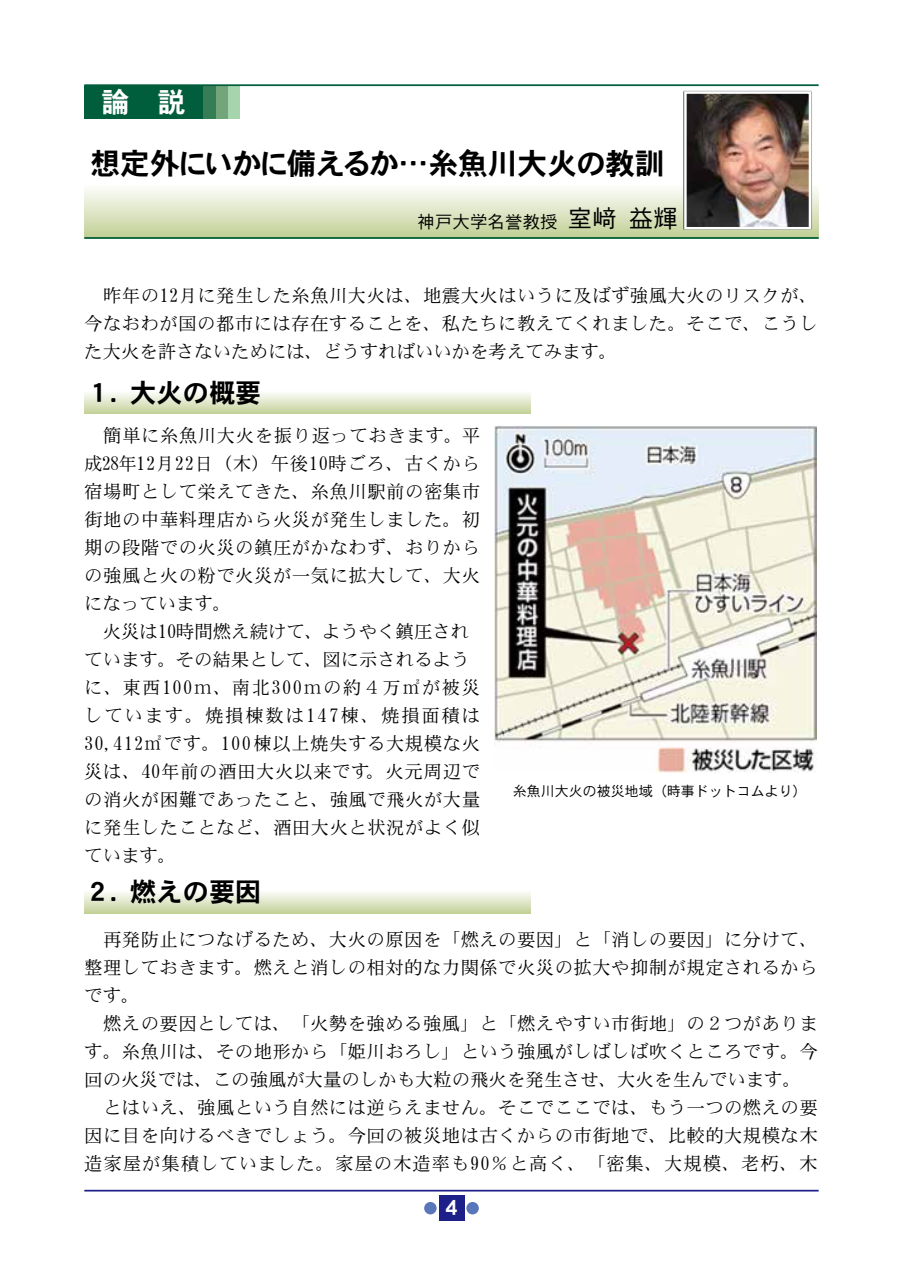
<style>
.page{position:relative;width:903px;height:1275px;background:#fff}
.page>*{position:absolute;margin:0;border:0;box-sizing:border-box;transform-origin:0 0}
.t1{font:29.75px "DFHS Gothic W7 WING RKSJ H";color:#000}
.t2{font:28px "DFHS Gothic W7 WING RKSJ H";color:#fff}
.t3{font:26.25px "DFHS Gothic W7 WIN RKSJ H";color:#000}
.t4{font:21px "DFHS Gothic W7 WING RKSJ H";color:#fff}
.t5{font:18.38px/28px "DFHS Mincho W3 WIN RKSJ H";letter-spacing:.025em;color:#000}
.t6{font:17.5px "DFHS Gothic W3 WING RKSJ H";color:#000}
.t7{font:14px "DFHS Gothic W3 WIN RKSJ H";color:#000}
.s1{font-family:"DFHS Gothic W3 WIN RKSJ H";font-size:24.5px}
</style>
<div class="page">
<div style="left:84px;top:183px;width:735px;height:55px;background:linear-gradient(to bottom,#fff,#c1cf95)"></div>
<div style="left:215px;top:85px;width:25px;height:34px;background:#a5d4ad"></div>
<div style="left:203px;top:85px;width:25px;height:34px;background:#72a57a"></div>
<div style="left:191px;top:85px;width:24px;height:34px;background:#357d54"></div>
<hr style="left:84px;top:1190px;width:735px;height:1px;background:#1d2088">
<hr style="left:84px;top:84px;width:735px;height:2px;background:#005e3c">
<hr style="left:84px;top:237px;width:735px;height:2px;background:#005e3c">
<div style="left:439px;top:1196px;width:25px;height:25px;background:#1d2088"></div>
<div style="left:466px;top:1202px;width:13px;height:12px;background:#5976ba;border-radius:50%"></div>
<div style="left:424px;top:1202px;width:13px;height:12px;background:#5976ba;border-radius:50%"></div>
<div style="left:84px;top:85px;width:119px;height:34px;background:#005e3c"></div>
<div style="left:683px;top:90px;width:129px;height:140px;background:#000;opacity:.75"></div>
<img style="left:687px;top:94px;width:121px;height:132px">
<div style="left:684px;top:91px;width:127px;height:138px;border:2px solid #fff"></div>
<div style="left:84px;top:390px;width:447px;height:24px;background:linear-gradient(to bottom,#fff,#c6d39d)"></div>
<img style="left:494px;top:426px;width:322px;height:347px">
<div style="left:84px;top:889px;width:447px;height:24px;background:linear-gradient(to bottom,#fff,#c7d49f)"></div>
<h2 class="t2" style="left:101px;top:88px;width:85px">論　　説</h2>
<h1 class="t1" style="left:91px;top:149px;width:575px">想定外にいかに備えるか…糸魚川大火の教訓</h1>
<p class="t6" style="left:418px;top:213px;width:262px">神戸大学名誉教授<span class="s1">室﨑 益輝</span></p>
<p class="t5" style="left:84px;top:282px;width:735px;text-align:justify">　昨年の12月に発生した糸魚川大火は、地震大火はいうに及ばず強風大火のリスクが、今なおわが国の都市には存在することを、私たちに教えてくれました。そこで、こうした大火を許さないためには、どうすればいいかを考えてみます。</p>
<h3 class="t3" style="left:84px;top:379px;width:179px">１. 大火の概要</h3>
<p class="t5" style="left:84px;top:422px;width:397px">　簡単に糸魚川大火を振り返っておきます。平成28年12月22日（木）午後10時ごろ、古くから宿場町として栄えてきた、糸魚川駅前の密集市街地の中華料理店から火災が発生しました。初期の段階での火災の鎮圧がかなわず、おりからの強風と火の粉で火災が一気に拡大して、大火になっています。<br>　火災は10時間燃え続けて、ようやく鎮圧されています。その結果として、図に示されるように、東西100ｍ、南北300ｍの約４万㎡が被災しています。焼損棟数は147棟、焼損面積は<br>30,412㎡です。100棟以上焼失する大規模な火災は、40年前の酒田大火以来です。火元周辺での消火が困難であったこと、強風で飛火が大量に発生したことなど、酒田大火と状況がよく似ています。</p>
<h3 class="t3" style="left:84px;top:879px;width:179px">２. 燃えの要因</h3>
<p class="t7" style="left:513px;top:783px;width:295px">糸魚川大火の被災地域（時事ドットコムより）</p>
<p class="t5" style="left:84px;top:926px;width:735px">　再発防止につなげるため、大火の原因を「燃えの要因」と「消しの要因」に分けて、整理しておきます。燃えと消しの相対的な力関係で火災の拡大や抑制が規定されるからです。<br>　燃えの要因としては、「火勢を強める強風」と「燃えやすい市街地」の２つがあります。糸魚川は、その地形から「姫川おろし」という強風がしばしば吹くところです。今回の火災では、この強風が大量のしかも大粒の飛火を発生させ、大火を生んでいます。　とはいえ、強風という自然には逆らえません。そこでここでは、もう一つの燃えの要因に目を向けるべきでしょう。今回の被災地は古くからの市街地で、比較的大規模な木造家屋が集積していました。家屋の木造率も90％と高く、「密集、大規模、老朽、木</p>
<p class="t4" style="left:446px;top:1197px;width:13px">4</p>
</div>
